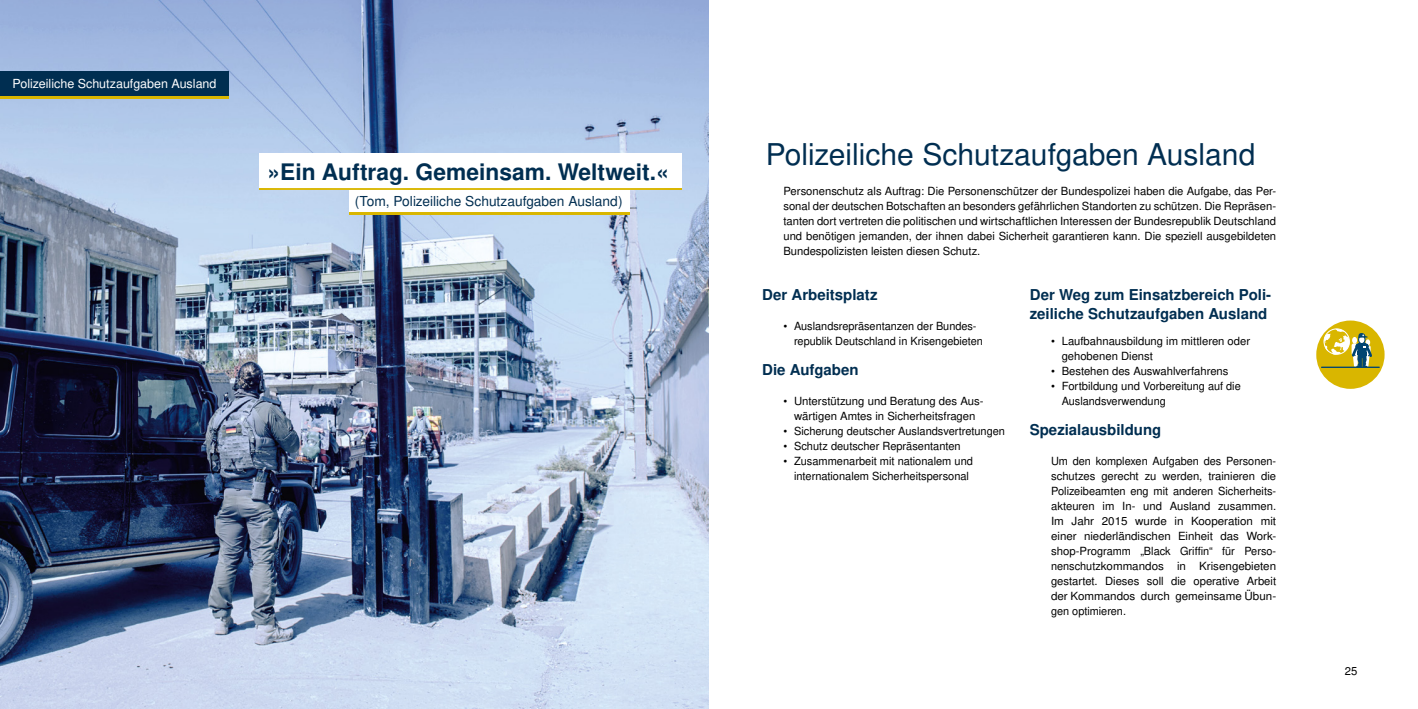
<style>
.page{position:relative;width:1418px;height:709px;background:#fff}
.page>*{position:absolute;margin:0;border:0;box-sizing:border-box;transform-origin:0 0}
.t1{font:30px "Nimbus San L";color:#002e51}
.t2{font:700 22.75px "Nimbus San L";color:#002e51}
.t3{font:700 15px/18.8px "Nimbus San L";color:#002e51}
.t4{font:13.75px "Nimbus San L";color:#002e51}
.t5{font:12.5px "Nimbus San L";color:#fff}
.t6{font:11.25px/15px "Nimbus San L";color:#000}
</style>
<div class="page">
<img style="left:0;top:0;width:709px;height:709px">
<div style="left:0;top:71px;width:229px;height:26px;background:#002e51"></div>
<hr style="left:0;top:96px;width:229px;height:3px;background:#d9b600">
<div style="left:349px;top:182px;width:280px;height:30px;background:#fff"></div>
<hr style="left:349px;top:212px;width:280px;height:3px;background:#d9b600">
<div style="left:251px;top:144px;width:434px;height:60px;background:#fff;opacity:.75"></div>
<div style="left:1316px;top:320px;width:68px;height:69px;background:#d9b600;border-radius:50%"></div>
<hr style="left:1321px;top:366px;width:58px;height:2px;background:#004471">
<div style="left:1323px;top:328px;width:26px;height:27px;border:1px solid #fff;border-radius:50%"></div>
<svg style="left:1323px;top:329px;width:50px;height:38px"></svg>
<p class="t5" style="left:13px;top:75px;width:205px">Polizeiliche Schutzaufgaben Ausland</p>
<h2 class="t2" style="left:268px;top:156px;width:402px">»Ein Auftrag. Gemeinsam. Weltweit.«</h2>
<p class="t4" style="left:355px;top:192px;width:269px">(Tom, Polizeiliche Schutzaufgaben Ausland)</p>
<h1 class="t1" style="left:765px;top:133px;width:491px">Polizeiliche Schutzaufgaben Ausland</h1>
<p class="t6" style="left:783px;top:183px;width:494px;text-align:justify">Personenschutz als Auftrag: Die Personenschützer der Bundespolizei haben die Aufgabe, das Per&shy;sonal der deutschen Botschaften an besonders gefährlichen Standorten zu schützen. Die Repräsen&shy;tanten dort vertreten die politischen und wirtschaftlichen Interessen der Bundesrepublik Deutschland und benötigen jemanden, der ihnen dabei Sicherheit garantieren kann. Die speziell ausgebildeten Bundespolizisten leisten diesen Schutz.</p>
<h3 class="t3" style="left:762px;top:285px;width:117px">Der Arbeitsplatz</h3>
<p class="t6" style="left:794px;top:318px;width:190px;text-indent:-11px">• Auslandsrepräsentanzen der Bundes&shy;republik Deutschland in Krisengebieten</p>
<h3 class="t3" style="left:762px;top:360px;width:98px">Die Aufgaben</h3>
<p class="t6" style="left:783px;top:393px;width:201px;text-align:center">• Unterstützung und Beratung des Aus&shy;wärtigen Amtes in Sicherheitsfragen</p>
<p class="t6" style="left:783px;top:423px;width:223px">• Sicherung deutscher Auslandsvertretungen</p>
<p class="t6" style="left:783px;top:438px;width:179px">• Schutz deutscher Repräsentanten</p>
<p class="t6" style="left:783px;top:453px;width:191px;text-align:center">• Zusammenarbeit mit nationalem und internationalem Sicherheitspersonal</p>
<h3 class="t3" style="left:1029px;top:285px;width:243px">Der Weg zum Einsatzbereich Poli&shy;zeiliche Schutzaufgaben Ausland</h3>
<p class="t6" style="left:1061px;top:333px;width:190px;text-indent:-11px">• Laufbahnausbildung im mittleren oder gehobenen Dienst</p>
<p class="t6" style="left:1051px;top:363px;width:179px">• Bestehen des Auswahlverfahrens</p>
<p class="t6" style="left:1061px;top:378px;width:181px;text-indent:-11px">• Fortbildung und Vorbereitung auf die<br>Auslandsverwendung</p>
<h3 class="t3" style="left:1029px;top:420px;width:133px">Spezialausbildung</h3>
<p class="t6" style="left:1051px;top:453px;width:227px;text-align:justify">Um den komplexen Aufgaben des Personen&shy;schutzes gerecht zu werden, trainieren die Polizeibeamten eng mit anderen Sicherheits&shy;akteuren im In- und Ausland zusammen.<br>Im Jahr 2015 wurde in Kooperation mit einer niederländischen Einheit das Work&shy;shop-Programm „Black Griffin“ für Perso&shy;nenschutzkommandos in Krisengebieten gestartet. Dieses soll die operative Arbeit der Kommandos durch gemeinsame Übun&shy;gen optimieren.</p>
<p class="t6" style="left:1344px;top:663px;width:14px">25</p>
</div>
